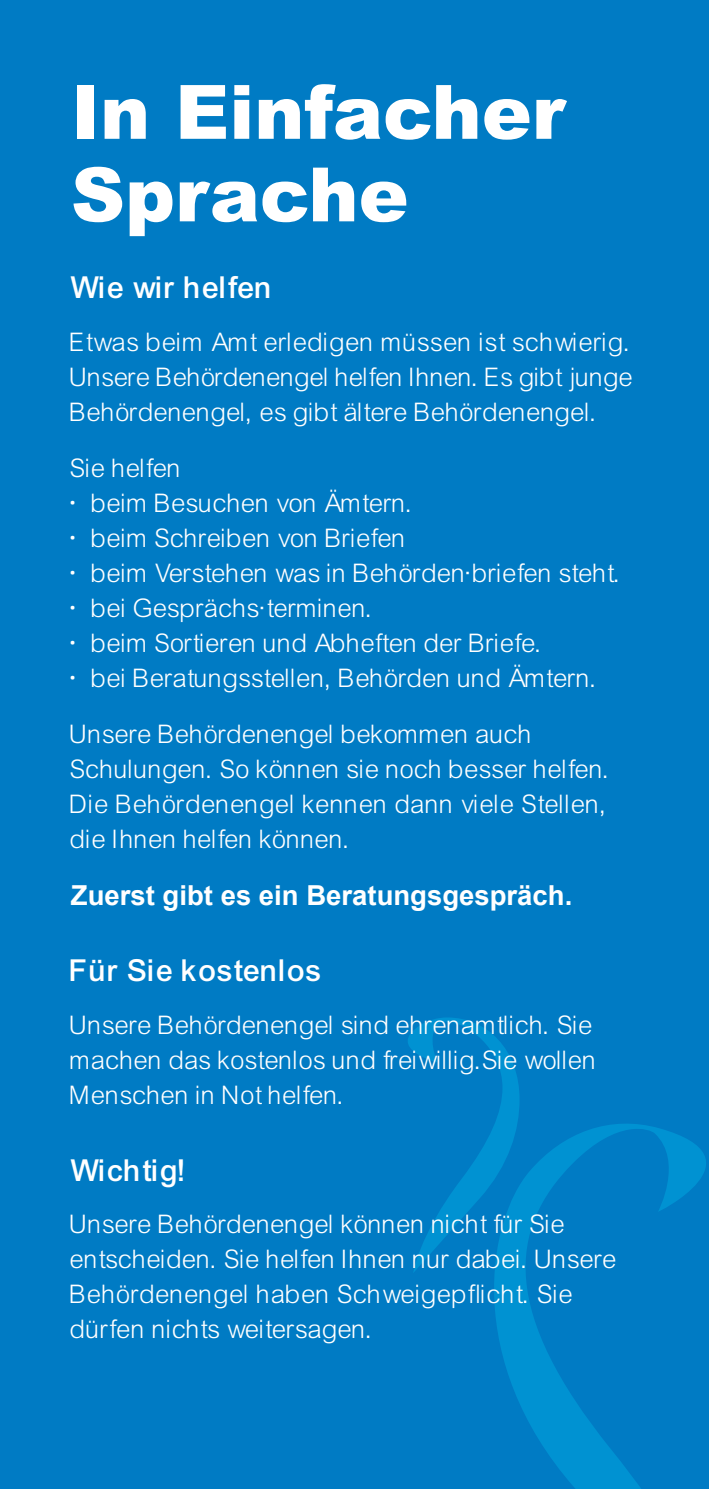
<style>
.page{position:relative;width:709px;height:1489px;background:#fff}
.page>*{position:absolute;margin:0;border:0;box-sizing:border-box;transform-origin:0 0}
.Head_Arial_30Pt{font:75px/82.5px "Arial CEMT Black";color:#fff}
.Thema_Arial_15Pt_Abs{font:32.5px "Arial Mdm";letter-spacing:.02em;color:#fff}
.Copy_Arial_11Pt_whit{font:27.5px/35px "Arial Lgt";color:#fff}
.Copy_Arial_11Pt_whit-2{font:700 27.5px "Arial";color:#fff}
</style>
<div class="page">
<div style="left:0;top:0;width:709px;height:1488px;background:#007bc4"></div>
<svg style="left:494px;top:1124px;width:212px;height:364px"></svg>
<svg style="left:408px;top:1017px;width:111px;height:255px"></svg>
<h1 class="Head_Arial_30Pt" style="left:71px;top:72px;width:495px">In Einfacher<br>Sprache</h1>
<h2 class="Thema_Arial_15Pt_Abs" style="left:71px;top:269px;width:204px">Wie wir helfen</h2>
<p class="Copy_Arial_11Pt_whit" style="left:71px;top:324px;width:564px;text-align:justify">Etwas beim Amt erledigen müssen ist schwierig.<br>Unsere Behördenengel helfen Ihnen. Es gibt junge Behördenengel, es gibt ältere Behördenengel.</p>
<p class="Copy_Arial_11Pt_whit" style="left:71px;top:451px;width:113px">Sie helfen</p>
<p class="Copy_Arial_11Pt_whit" style="left:71px;top:486px;width:345px">• beim Besuchen von Ämtern.</p>
<p class="Copy_Arial_11Pt_whit" style="left:71px;top:521px;width:338px">• beim Schreiben von Briefen</p>
<p class="Copy_Arial_11Pt_whit" style="left:71px;top:556px;width:553px">• beim Verstehen was in Behörden·briefen steht.</p>
<p class="Copy_Arial_11Pt_whit" style="left:71px;top:591px;width:305px">• bei Gesprächs·terminen.</p>
<p class="Copy_Arial_11Pt_whit" style="left:71px;top:626px;width:474px">• beim Sortieren und Abheften der Briefe.</p>
<p class="Copy_Arial_11Pt_whit" style="left:71px;top:661px;width:529px">• bei Beratungsstellen, Behörden und Ämtern.</p>
<p class="Copy_Arial_11Pt_whit" style="left:71px;top:717px;width:542px">Unsere Behördenengel bekommen auch Schulungen. So können sie noch besser helfen.<br>Die Behördenengel kennen dann viele Stellen, die Ihnen helfen können.</p>
<p class="Copy_Arial_11Pt_whit-2" style="left:71px;top:876px;width:503px">Zuerst gibt es ein Beratungsgespräch.</p>
<h2 class="Thema_Arial_15Pt_Abs" style="left:71px;top:952px;width:253px">Für Sie kostenlos</h2>
<p class="Copy_Arial_11Pt_whit" style="left:71px;top:1007px;width:528px">Unsere Behördenengel sind ehrenamtlich. Sie machen das kostenlos und freiwillig.Sie wollen<br>Menschen in Not helfen.</p>
<h2 class="Thema_Arial_15Pt_Abs" style="left:71px;top:1151px;width:119px">Wichtig!</h2>
<p class="Copy_Arial_11Pt_whit" style="left:71px;top:1207px;width:548px">Unsere Behördenengel können nicht für Sie entscheiden. Sie helfen Ihnen nur dabei. Unsere Behördenengel haben Schweigepflicht. Sie dürfen nichts weitersagen.</p>
</div>
